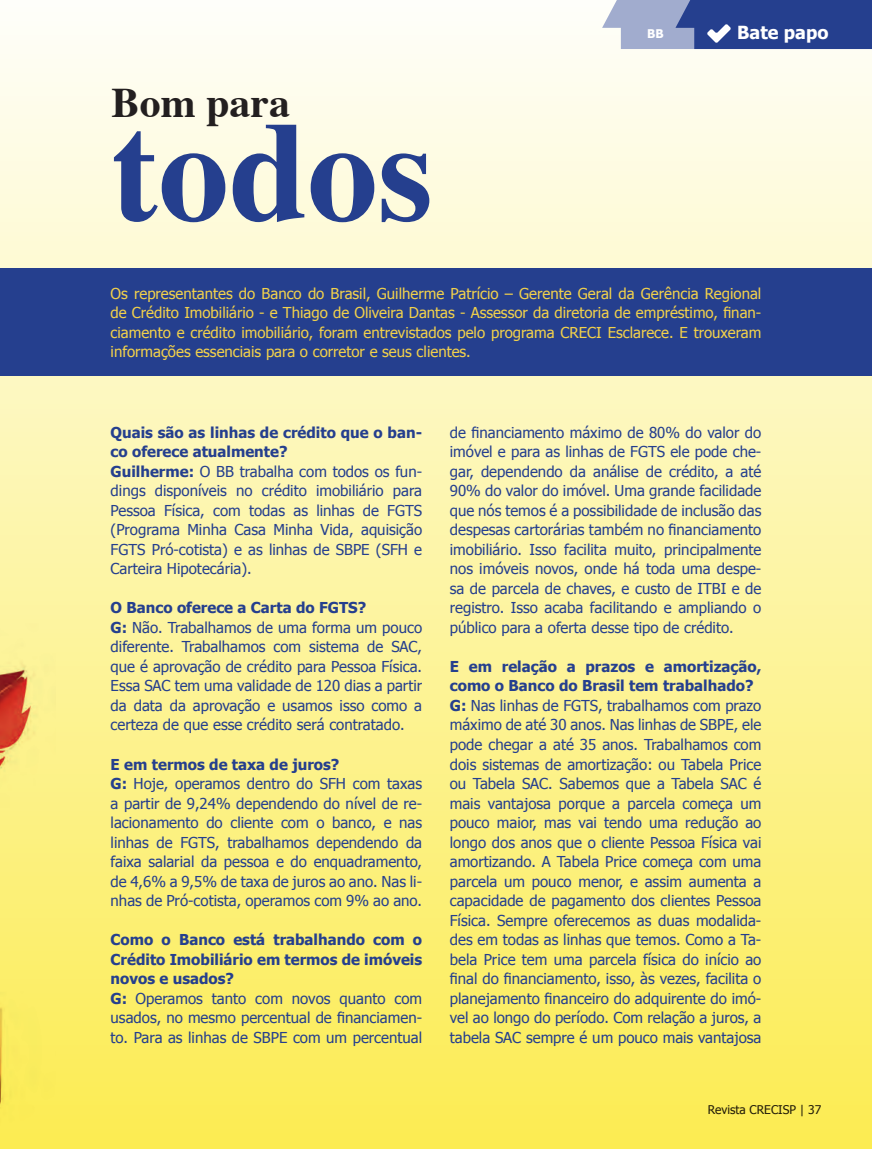
<style>
.page{position:relative;width:872px;height:1149px;background:#fff}
.page>*{position:absolute;margin:0;border:0;box-sizing:border-box;transform-origin:0 0}
.t1{font:700 141px "Times";color:#253f8e}
.t2{font:700 42px "Times";color:#231f20}
.t3{font:700 18px "Tahoma";color:#fff}
.REVISTA{font:15px/19.5px "Tahoma";color:#253f8e;text-align:justify}
.REVISTA-2{font:15px/19.5px "Tahoma";color:#f2d14b;text-align:justify}
.REVISTA-3{font:700 15px/19.5px "Tahoma";color:#253f8e}
.t4{font:12px "Tahoma";color:#231f20}
.t5{font:700 12px "Tahoma";color:#fff}
.s1{font-weight:700}
</style>
<div class="page">
<div style="left:0;top:0;width:872px;height:1148px;background:linear-gradient(to bottom,#fefefa,#fcec52)"></div>
<div style="left:0;top:268px;width:872px;height:108px;background:#253f8e"></div>
<img style="left:0;top:623px;width:55px;height:525px">
<svg style="left:602px;top:0;width:270px;height:49px;background:#5468a6"></svg>
<p class="t2" style="left:112px;top:62px;width:180px">Bom para</p>
<p class="t1" style="left:112px;top:37px;width:323px">todos</p>
<p class="t5" style="left:647px;top:25px;width:18px">BB</p>
<p class="t3" style="left:737px;top:20px;width:93px">Bate papo</p>
<p class="REVISTA-2" style="left:111px;top:283px;width:652px">Os representantes do Banco do Brasil, Guilherme Patrício – Gerente Geral da Gerência Regional de Crédito Imobiliário - e Thiago de Oliveira Dantas - Assessor da diretoria de empréstimo, finan&shy;ciamento e crédito imobiliário, foram entrevistados pelo programa CRECI Esclarece. E trouxeram informações essenciais para o corretor e seus clientes.</p>
<p class="REVISTA-3" style="left:111px;top:421px;width:313px">Quais são as linhas de crédito que o ban&shy;co oferece atualmente?</p>
<p class="REVISTA" style="left:111px;top:460px;width:313px"><span class="s1">Guilherme:</span> O BB trabalha com todos os fun&shy;dings disponíveis no crédito imobiliário para Pessoa Física, com todas as linhas de FGTS (Programa Minha Casa Minha Vida, aquisição FGTS Pró-cotista) e as linhas de SBPE (SFH e Carteira Hipotecária).</p>
<p class="REVISTA-3" style="left:111px;top:597px;width:257px">O Banco oferece a Carta do FGTS?</p>
<p class="REVISTA" style="left:111px;top:616px;width:313px"><span class="s1">G:</span> Não. Trabalhamos de uma forma um pouco diferente. Trabalhamos com sistema de SAC, que é aprovação de crédito para Pessoa Física.<br>Essa SAC tem uma validade de 120 dias a partir da data da aprovação e usamos isso como a certeza de que esse crédito será contratado.</p>
<p class="REVISTA-3" style="left:111px;top:753px;width:230px">E em termos de taxa de juros?</p>
<p class="REVISTA" style="left:111px;top:772px;width:313px"><span class="s1">G:</span> Hoje, operamos dentro do SFH com taxas a partir de 9,24% dependendo do nível de re&shy;lacionamento do cliente com o banco, e nas linhas de FGTS, trabalhamos dependendo da faixa salarial da pessoa e do enquadramento, de 4,6% a 9,5% de taxa de juros ao ano. Nas li&shy;nhas de Pró-cotista, operamos com 9% ao ano.</p>
<p class="REVISTA-3" style="left:111px;top:928px;width:313px;text-align:justify">Como o Banco está trabalhando com o Crédito Imobiliário em termos de imóveis novos e usados?</p>
<p class="REVISTA" style="left:111px;top:987px;width:313px"><span class="s1">G:</span> Operamos tanto com novos quanto com usados, no mesmo percentual de financiamen&shy;to. Para as linhas de SBPE com um percentual</p>
<p class="REVISTA" style="left:450px;top:421px;width:313px">de financiamento máximo de 80% do valor do imóvel e para as linhas de FGTS ele pode che&shy;gar, dependendo da análise de crédito, a até 90% do valor do imóvel. Uma grande facilidade que nós temos é a possibilidade de inclusão das despesas cartorárias também no financiamento imobiliário. Isso facilita muito, principalmente nos imóveis novos, onde há toda uma despe&shy;sa de parcela de chaves, e custo de ITBI e de registro. Isso acaba facilitando e ampliando o público para a oferta desse tipo de crédito.</p>
<p class="REVISTA-3" style="left:450px;top:655px;width:313px">E em relação a prazos e amortização, como o Banco do Brasil tem trabalhado?</p>
<p class="REVISTA" style="left:450px;top:694px;width:313px"><span class="s1">G:</span> Nas linhas de FGTS, trabalhamos com prazo máximo de até 30 anos. Nas linhas de SBPE, ele pode chegar a até 35 anos. Trabalhamos com dois sistemas de amortização: ou Tabela Price ou Tabela SAC. Sabemos que a Tabela SAC é mais vantajosa porque a parcela começa um pouco maior, mas vai tendo uma redução ao longo dos anos que o cliente Pessoa Física vai amortizando. A Tabela Price começa com uma parcela um pouco menor, e assim aumenta a capacidade de pagamento dos clientes Pessoa Física. Sempre oferecemos as duas modalida&shy;des em todas as linhas que temos. Como a Ta&shy;bela Price tem uma parcela física do início ao final do financiamento, isso, às vezes, facilita o planejamento financeiro do adquirente do imó&shy;vel ao longo do período. Com relação a juros, a tabela SAC sempre é um pouco mais vantajosa</p>
<p class="t4" style="left:708px;top:1101px;width:115px">Revista CRECISP | 37</p>
</div>
